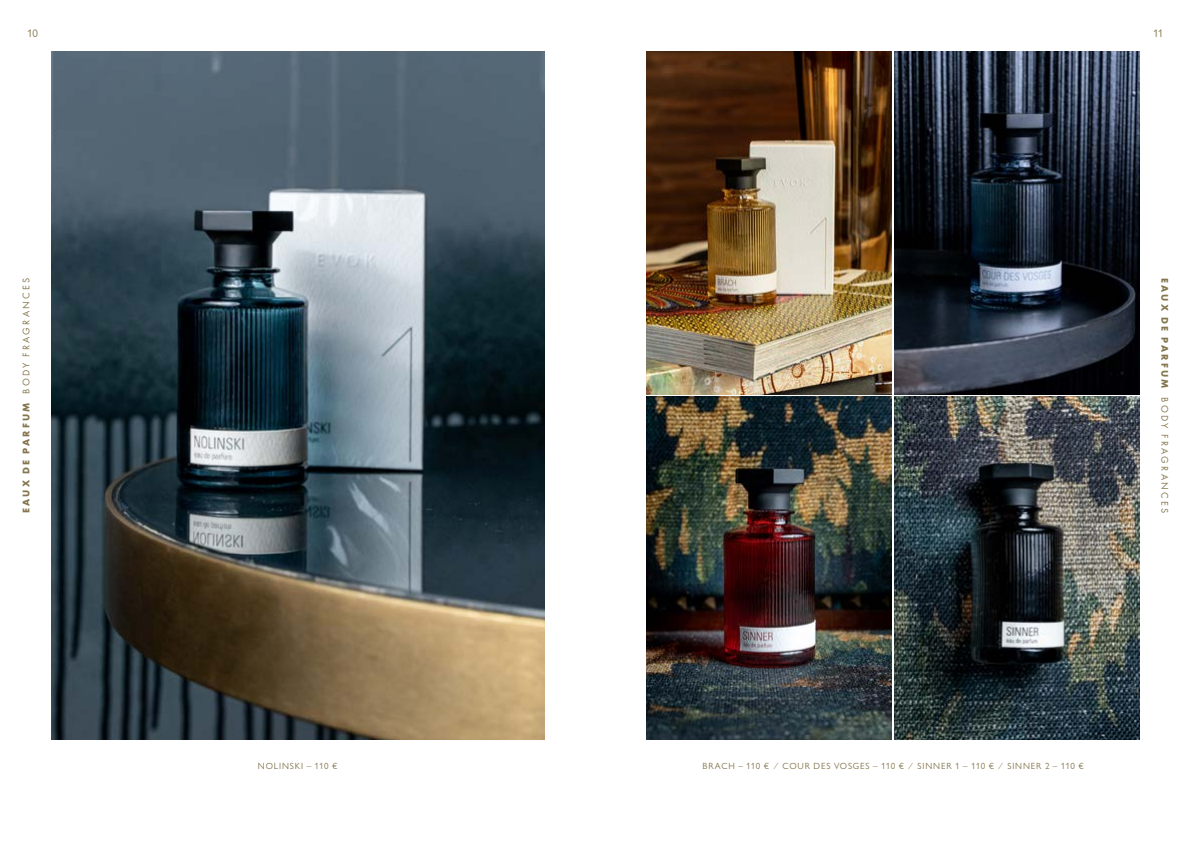
<style>
.page{position:relative;width:1191px;height:842px;background:#fff}
.page>*{position:absolute;margin:0;border:0;box-sizing:border-box;transform-origin:0 0}
.t1{font:11px "Gill Sans Nova";color:#85764e}
.t2{font:10px "Futura PT";letter-spacing:.22em;color:#85764e}
.t3{font:9px "Gill Sans Nova";letter-spacing:.095em;color:#85764e}
.s1{font-weight:700}
</style>
<div class="page">
<img style="left:51px;top:51px;width:493px;height:689px">
<img style="left:646px;top:51px;width:245px;height:343px">
<img style="left:894px;top:397px;width:246px;height:343px">
<img style="left:646px;top:397px;width:245px;height:343px">
<img style="left:894px;top:51px;width:246px;height:343px">
<p class="t1" style="left:27px;top:27px;width:12px">10</p>
<p class="t1" style="left:1153px;top:27px;width:12px">11</p>
<p class="t2" style="left:20px;top:513px;width:236px;rotate:-90deg"><span class="s1">EAUX DE PARFUM</span> BODY FRAGRANCES</p>
<p class="t2" style="left:1171px;top:278px;width:236px;rotate:90deg"><span class="s1">EAUX DE PARFUM</span> BODY FRAGRANCES</p>
<p class="t3" style="left:258px;top:761px;width:81px">NOLINSKI – 110 €</p>
<p class="t3" style="left:702px;top:761px;width:383px">BRACH – 110 € ∕ COUR DES VOSGES – 110 € ∕ SINNER 1 – 110 € ∕ SINNER 2 – 110 €</p>
</div>
